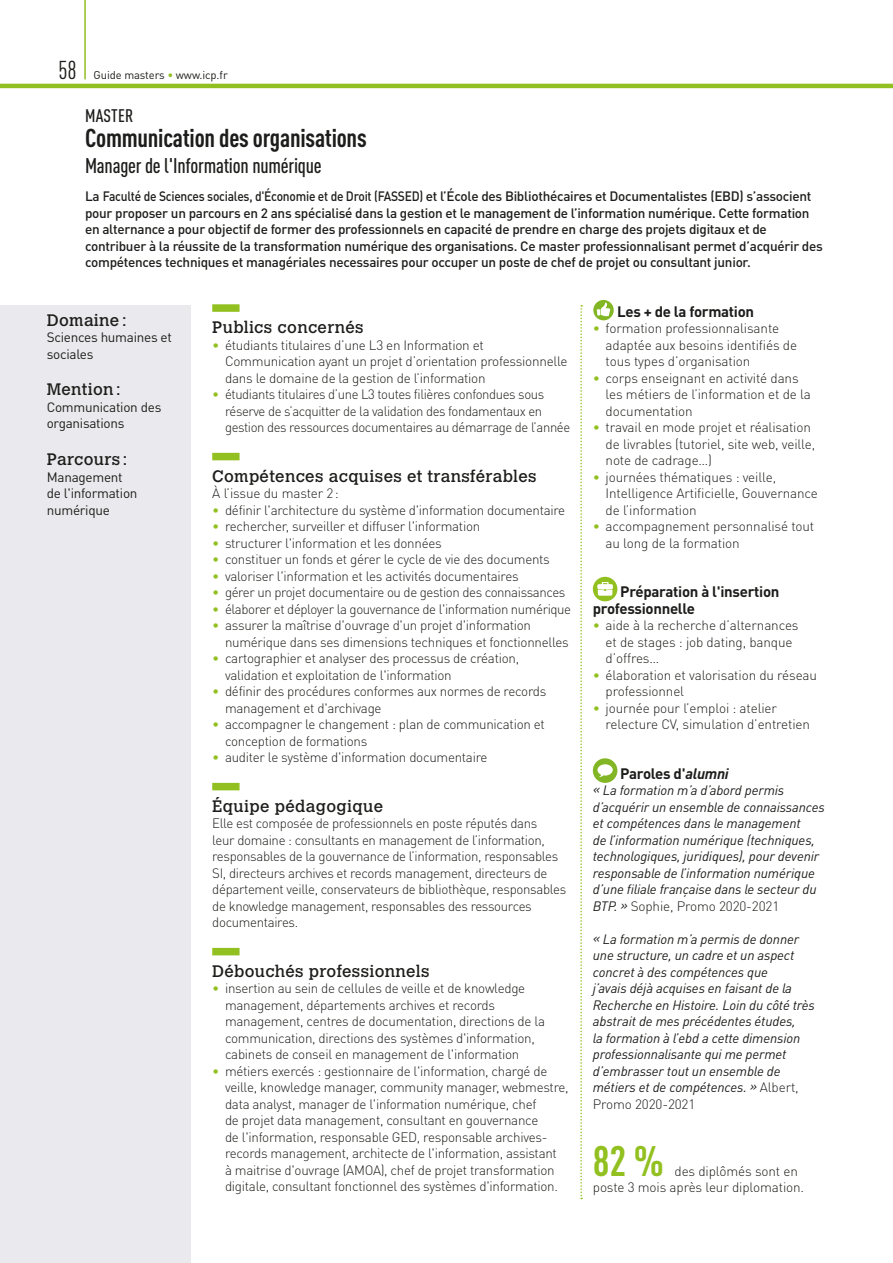
<style>
.page{position:relative;width:893px;height:1263px;background:#fff}
.page>*{position:absolute;margin:0;border:0;box-sizing:border-box;transform-origin:0 0}
.t1{font:700 condensed 42px "DINOT";color:#92c020}
.t2{font:700 condensed 25.5px "DINOT";letter-spacing:-.01em;color:#1d1d1b}
.t3{font:condensed 25.5px "DINOT";color:#1d1d1b}
.t4{font:500 condensed 21px "DINOT";letter-spacing:-.01em;color:#1d1d1b}
.t5{font:500 condensed 18px "DINOT";letter-spacing:.01em;color:#1d1d1b}
.t6{font:16.5px "Calvert MT Std";letter-spacing:.02em;color:#1d1d1b}
.t7{font:700 15px/16.5px "DINOT";letter-spacing:-.02em;color:#1d1d1b}
.t8{font:300 13.5px/16.5px "DINOT";letter-spacing:-.02em;color:#1d1d1b}
.t9{font:italic 13.5px/16.5px "DINOT";letter-spacing:-.01em;color:#1d1d1b}
.t10{font:500 13.5px/16.5px "DINOT";letter-spacing:-.02em;color:#1d1d1b}
.t11{font:13.5px/16.5px "DINOT";letter-spacing:-.02em;color:#1d1d1b}
.t12{font:11.25px "DINOT";letter-spacing:-.01em;color:#1d1d1b}
.s1{color:#92c020}
.s2{font-style:italic}
.s3{font-weight:300;font-style:normal}
</style>
<div class="page">
<hr style="left:84px;top:0;width:2px;height:79px;background:#92c020">
<hr style="left:0;top:84px;width:893px;height:4px;background:#92c020">
<svg style="left:580px;top:305px;width:2px;height:894px"></svg>
<div style="left:0;top:305px;width:191px;height:958px;background:#eae9ed"></div>
<div style="left:212px;top:304px;width:28px;height:8px;background:#92c020"></div>
<div style="left:212px;top:453px;width:28px;height:7px;background:#92c020"></div>
<div style="left:212px;top:783px;width:28px;height:7px;background:#92c020"></div>
<div style="left:212px;top:948px;width:28px;height:7px;background:#92c020"></div>
<svg style="left:593px;top:300px;width:21px;height:20px"></svg>
<svg style="left:593px;top:577px;width:24px;height:24px"></svg>
<svg style="left:593px;top:758px;width:24px;height:25px"></svg>
<h2 class="t3" style="left:59px;top:56px;width:19px">58</h2>
<p class="t12" style="left:94px;top:68px;width:136px">Guide masters <span class="s1">•</span> www.icp.fr</p>
<h3 class="t5" style="left:85px;top:105px;width:50px">MASTER</h3>
<h2 class="t2" style="left:85px;top:123px;width:283px">Communication des organisations</h2>
<h3 class="t4" style="left:85px;top:153px;width:238px">Manager de l'Information numérique</h3>
<p class="t10" style="left:85px;top:188px;width:739px">La Faculté de Sciences sociales, d'Économie et de Droit (FASSED) et l’École des Bibliothécaires et Documentalistes (EBD) s’associent pour proposer un parcours en 2 ans spécialisé dans la gestion et le management de l’information numérique. Cette formation en alternance a pour objectif de former des professionnels en capacité de prendre en charge des projets digitaux et de contribuer à la réussite de la transformation numérique des organisations. Ce master professionnalisant permet d’acquérir des compétences techniques et managériales necessaires pour occuper un poste de chef de projet ou consultant junior.</p>
<p class="t6" style="left:47px;top:310px;width:81px">Domaine :</p>
<p class="t11" style="left:47px;top:329px;width:127px">Sciences humaines et sociales</p>
<p class="t6" style="left:47px;top:380px;width:75px">Mention :</p>
<p class="t11" style="left:47px;top:398px;width:116px">Communication des organisations</p>
<p class="t6" style="left:47px;top:450px;width:82px">Parcours :</p>
<p class="t11" style="left:47px;top:468px;width:92px">Management de l'information numérique</p>
<p class="t6" style="left:212px;top:318px;width:153px">Publics concernés</p>
<p class="t8" style="left:225px;top:336px;width:344px;text-indent:-13px"><span class="s1">•</span> étudiants titulaires d’une L3 en Information et<br>Communication ayant un projet d’orientation professionnelle dans le domaine de la gestion de l’information</p>
<p class="t8" style="left:225px;top:386px;width:347px;text-indent:-13px"><span class="s1">•</span> étudiants titulaires d’une L3 toutes filières confondues sous réserve de s’acquitter de la validation des fondamentaux en gestion des ressources documentaires au démarrage de l’année</p>
<p class="t6" style="left:212px;top:466px;width:326px">Compétences acquises et transférables</p>
<p class="t8" style="left:212px;top:485px;width:128px">À l’issue du master 2:</p>
<p class="t8" style="left:212px;top:501px;width:355px"><span class="s1">•</span> définir l'architecture du système d'information documentaire</p>
<p class="t8" style="left:212px;top:518px;width:269px"><span class="s1">•</span> rechercher, surveiller et diffuser l'information</p>
<p class="t8" style="left:212px;top:534px;width:231px"><span class="s1">•</span> structurer l'information et les données</p>
<p class="t8" style="left:212px;top:551px;width:339px"><span class="s1">•</span> constituer un fonds et gérer le cycle de vie des documents</p>
<p class="t8" style="left:212px;top:567px;width:308px"><span class="s1">•</span> valoriser l'information et les activités documentaires</p>
<p class="t8" style="left:212px;top:584px;width:355px"><span class="s1">•</span> gérer un projet documentaire ou de gestion des connaissances</p>
<p class="t8" style="left:212px;top:600px;width:360px"><span class="s1">•</span> élaborer et déployer la gouvernance de l'information numérique</p>
<p class="t8" style="left:225px;top:617px;width:345px;text-indent:-13px"><span class="s1">•</span> assurer la maîtrise d'ouvrage d'un projet d'information numérique dans ses dimensions techniques et fonctionnelles</p>
<p class="t8" style="left:225px;top:650px;width:296px;text-indent:-13px"><span class="s1">•</span> cartographier et analyser des processus de création, validation et exploitation de l'information</p>
<p class="t8" style="left:225px;top:683px;width:323px;text-indent:-13px"><span class="s1">•</span> définir des procédures conformes aux normes de records management et d'archivage</p>
<p class="t8" style="left:225px;top:716px;width:321px;text-indent:-13px"><span class="s1">•</span> accompagner le changement : plan de communication et conception de formations</p>
<p class="t8" style="left:212px;top:749px;width:277px"><span class="s1">•</span> auditer le système d'information documentaire</p>
<p class="t6" style="left:212px;top:796px;width:172px">Équipe pédagogique</p>
<p class="t8" style="left:212px;top:815px;width:356px">Elle est composée de professionnels en poste réputés dans<br>leur domaine : consultants en management de l’information, responsables de la gouvernance de l’information, responsables SI, directeurs archives et records management, directeurs de département veille, conservateurs de bibliothèque, responsables de knowledge management, responsables des ressources documentaires.</p>
<p class="t6" style="left:212px;top:961px;width:219px">Débouchés professionnels</p>
<p class="t8" style="left:225px;top:980px;width:321px;text-indent:-13px"><span class="s1">•</span> insertion au sein de cellules de veille et de knowledge management, départements archives et records management, centres de documentation, directions de la communication, directions des systèmes d'information, cabinets de conseil en management de l'information</p>
<p class="t8" style="left:225px;top:1062px;width:345px;text-indent:-13px"><span class="s1">•</span> métiers exercés : gestionnaire de l'information, chargé de veille, knowledge manager, community manager, webmestre, data analyst, manager de l'information numérique, chef<br>de projet data management, consultant en gouvernance<br>de l'information, responsable GED, responsable archives&shy;records management, architecte de l'information, assistant<br>à maitrise d'ouvrage (AMOA), chef de projet transformation digitale, consultant fonctionnel des systèmes d'information.</p>
<p class="t7" style="left:617px;top:302px;width:139px">Les + de la formation</p>
<p class="t8" style="left:606px;top:320px;width:193px;text-indent:-13px"><span class="s1">•</span> formation professionnalisante adaptée aux besoins identifiés de tous types d’organisation</p>
<p class="t8" style="left:606px;top:369px;width:207px;text-indent:-13px"><span class="s1">•</span> corps enseignant en activité dans les métiers de l’information et de la documentation</p>
<p class="t8" style="left:606px;top:419px;width:211px;text-indent:-13px"><span class="s1">•</span> travail en mode projet et réalisation de livrables (tutoriel, site web, veille, note de cadrage…)</p>
<p class="t8" style="left:606px;top:468px;width:214px;text-indent:-13px"><span class="s1">•</span> journées thématiques : veille,<br>Intelligence Artificielle, Gouvernance de l’information</p>
<p class="t8" style="left:606px;top:518px;width:210px;text-indent:-13px"><span class="s1">•</span> accompagnement personnalisé tout au long de la formation</p>
<p class="t7" style="left:593px;top:583px;width:188px;text-indent:27px">Préparation à l'insertion professionnelle</p>
<p class="t8" style="left:606px;top:617px;width:195px;text-indent:-13px"><span class="s1">•</span> aide à la recherche d’alternances et de stages : job dating, banque d’offres…</p>
<p class="t8" style="left:606px;top:666px;width:213px;text-indent:-13px"><span class="s1">•</span> élaboration et valorisation du réseau professionnel</p>
<p class="t8" style="left:606px;top:699px;width:206px;text-indent:-13px"><span class="s1">•</span> journée pour l’emploi : atelier relecture CV, simulation d’entretien</p>
<p class="t7" style="left:620px;top:764px;width:110px">Paroles d'<span class="s2">alumni</span></p>
<p class="t9" style="left:593px;top:782px;width:234px">« La formation m’a d’abord permis d’acquérir un ensemble de connaissances et compétences dans le management<br>de l’information numérique (techniques, technologiques, juridiques), pour devenir responsable de l’information numérique d’une filiale française dans le secteur du BTP. » <span class="s3">Sophie, Promo 2020-2021</span></p>
<p class="t9" style="left:593px;top:930px;width:224px">« La formation m’a permis de donner une structure, un cadre et un aspect concret à des compétences que<br>j’avais déjà acquises en faisant de la Recherche en Histoire. Loin du côté très abstrait de mes précédentes études,<br>la formation à l’ebd a cette dimension professionnalisante qui me permet d’embrasser tout un ensemble de métiers et de compétences. » <span class="s3">Albert, Promo 2020-2021</span></p>
<h1 class="t1" style="left:593px;top:1135px;width:73px">82 %</h1>
<p class="t8" style="left:593px;top:1162px;width:213px;text-indent:82px">des diplômés sont en poste 3 mois après leur diplomation.</p>
</div>
